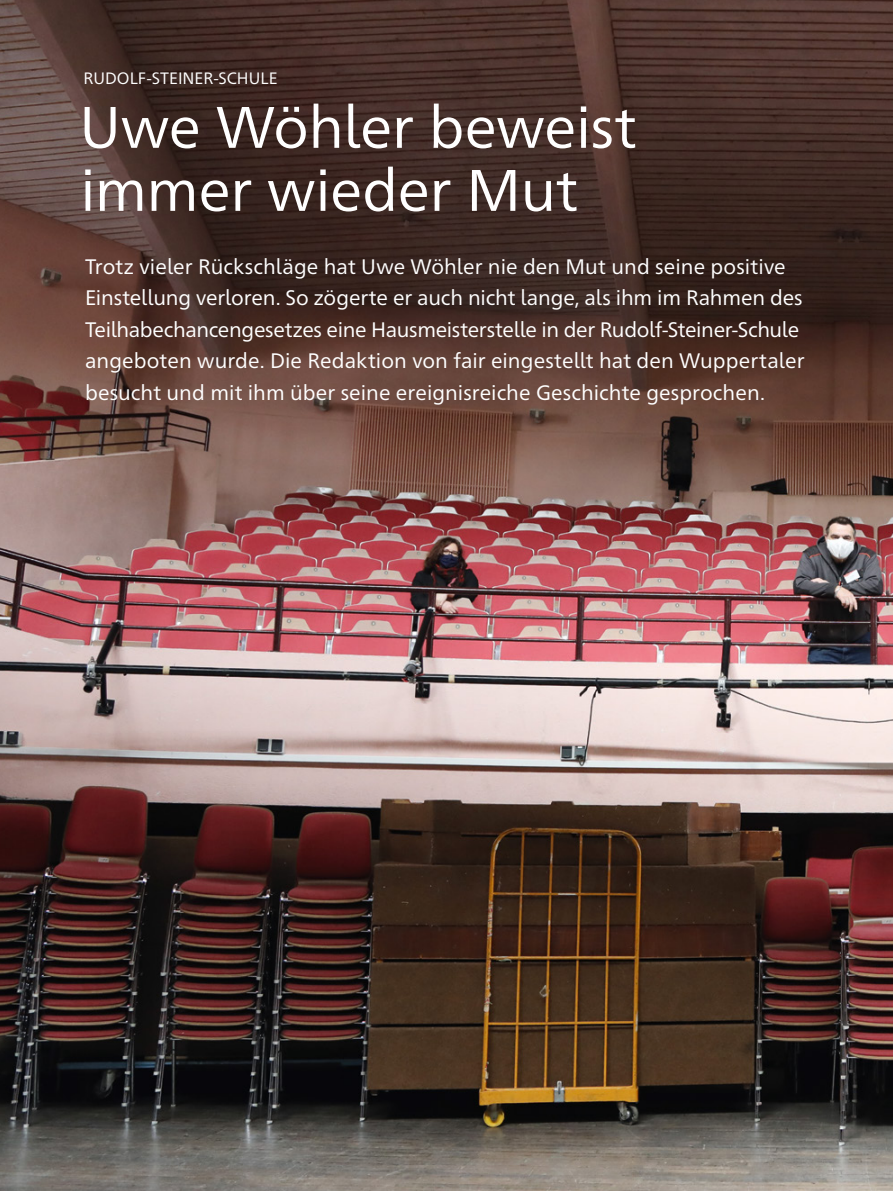
<style>
.page{position:relative;width:893px;height:1191px;background:#fff}
.page>*{position:absolute;margin:0;border:0;box-sizing:border-box;transform-origin:0 0}
.H1_Black{font:58.5px/63px "Frutiger Neue 1450 Pro";letter-spacing:-.005em;color:#fff}
.Intro{font:21px/31.5px "Frutiger Neue 1450 Pro";color:#fff}
.Copy{font:16.5px "Frutiger Neue 1450 Pro";color:#fff}
</style>
<div class="page">
<img style="left:0;top:0;width:893px;height:1191px">
<p class="Copy" style="left:84px;top:66px;width:196px">RUDOLF-STEINER-SCHULE</p>
<h1 class="H1_Black" style="left:79px;top:92px;width:559px">Uwe Wöhler beweist immer wieder Mut</h1>
<p class="Intro" style="left:85px;top:249px;width:721px">Trotz vieler Rückschläge hat Uwe Wöhler nie den Mut und seine positive Einstellung verloren. So zögerte er auch nicht lange, als ihm im Rahmen des Teilhabechancengesetzes eine Hausmeisterstelle in der Rudolf-Steiner-Schule angeboten wurde. Die Redaktion von fair eingestellt hat den Wuppertaler besucht und mit ihm über seine ereignisreiche Geschichte gesprochen.</p>
</div>
